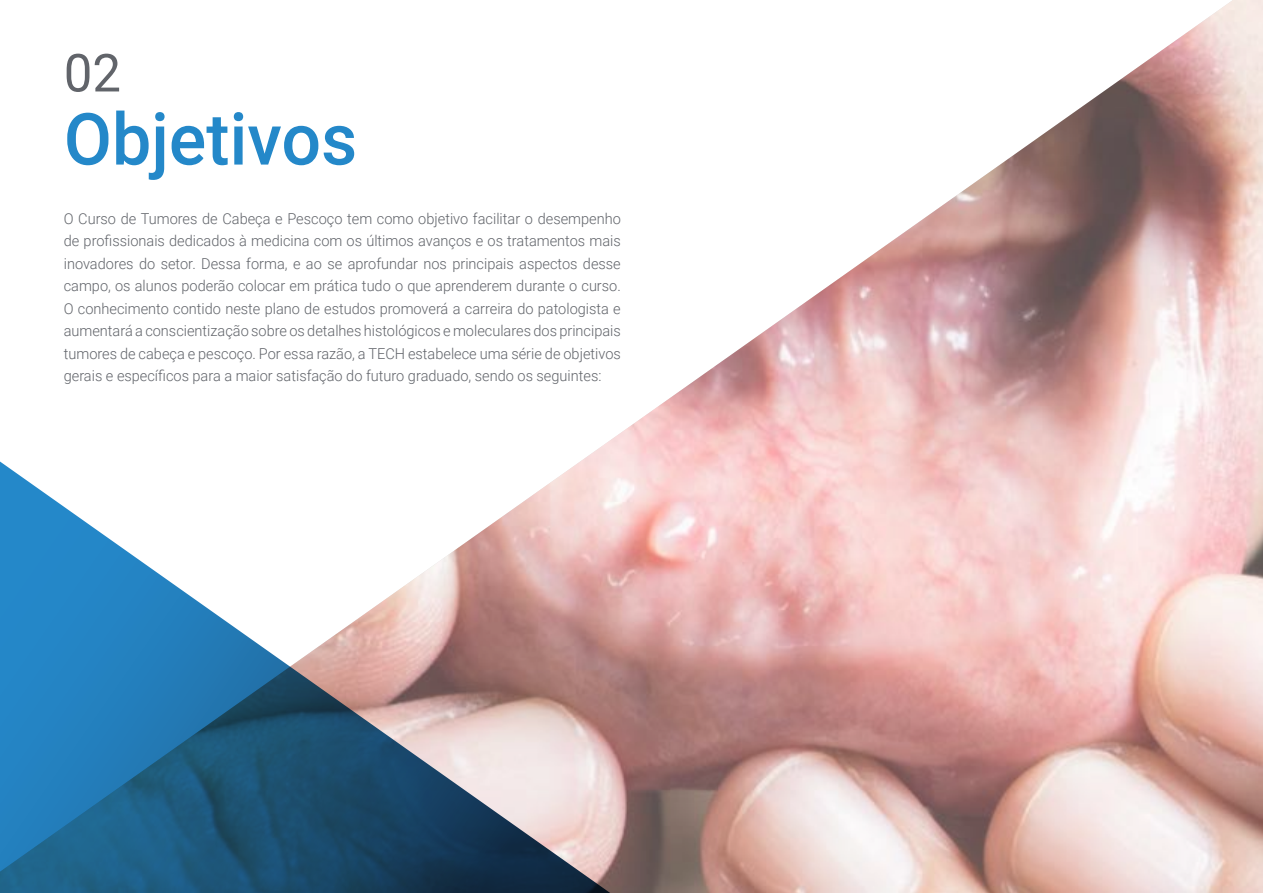
<style>
.page{position:relative;width:1263px;height:893px;background:#fff}
.page>*{position:absolute;margin:0;border:0;box-sizing:border-box;transform-origin:0 0}
.t1{font:500 72px "Roboto";color:#2488c9}
.t2{font:52.5px "Roboto";color:#61646a}
.t3{font:300 15px/22.5px "Roboto";color:#61646a;text-align:justify}
</style>
<div class="page">
<img style="left:602px;top:0;width:661px;height:893px">
<svg style="left:0;top:446px;width:640px;height:447px"></svg>
<h2 class="t2" style="left:64px;top:36px;width:59px">02</h2>
<h1 class="t1" style="left:64px;top:89px;width:295px">Objetivos</h1>
<p class="t3" style="left:64px;top:207px;width:559px">O Curso de Tumores de Cabeça e Pescoço tem como objetivo facilitar o desempenho de profissionais dedicados à medicina com os últimos avanços e os tratamentos mais inovadores do setor. Dessa forma, e ao se aprofundar nos principais aspectos desse campo, os alunos poderão colocar em prática tudo o que aprenderem durante o curso.<br>O conhecimento contido neste plano de estudos promoverá a carreira do patologista e aumentará a conscientização sobre os detalhes histológicos e moleculares dos principais tumores de cabeça e pescoço. Por essa razão, a TECH estabelece uma série de objetivos gerais e específicos para a maior satisfação do futuro graduado, sendo os seguintes:</p>
</div>
